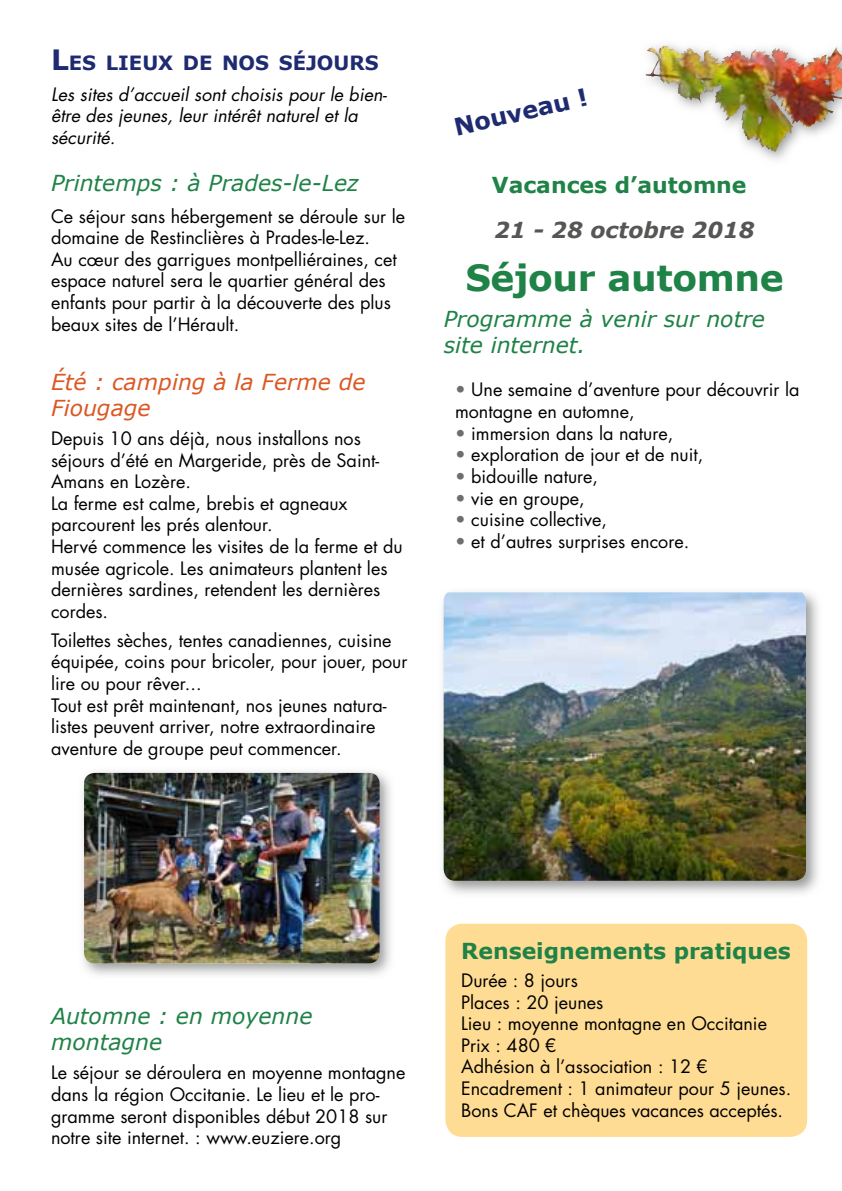
<style>
.page{position:relative;width:842px;height:1191px;background:#fff}
.page>*{position:absolute;margin:0;border:0;box-sizing:border-box;transform-origin:0 0}
.t1{font:700 36px "Verdana";letter-spacing:-.01em;color:#1f8246}
.t2{font:700 24px "Verdana";color:#1e2b70}
.t3{font:italic 22px/26.4px "Verdana";color:#1f8246}
.t4{font:700 22px "Verdana";color:#1f8246}
.t5{font:italic 22px/26.4px "Verdana";color:#db5825}
.t6{font:italic 700 22px "Verdana";color:#565655}
.t7{font:700 19.6px "Verdana";color:#1e2b70}
.t8{font:18px/21.6px "Futura";color:#000}
.t9{font:italic 18px/21.6px "Futura";color:#000}
.s1{font-size:28px}
.s2{color:#6e6e6e}
</style>
<div class="page">
<img style="left:84px;top:773px;width:296px;height:190px">
<img style="left:442px;top:593px;width:376px;height:301px">
<img style="left:444px;top:592px;width:362px;height:288px">
<div style="left:445px;top:923px;width:362px;height:214px;background:#ffdc93;border-radius:17px"></div>
<img style="left:645px;top:44px;width:197px;height:116px">
<svg style="left:658px;top:46px;width:7px;height:12px"></svg>
<p class="t7" style="left:51px;top:50px;width:329px"><span class="s1">L</span>ES LIEUX DE NOS SÉJOURS</p>
<p class="t9" style="left:51px;top:84px;width:338px">Les sites d’accueil sont choisis pour le bien&shy;être des jeunes, leur intérêt naturel et la sécurité.</p>
<p class="t3" style="left:51px;top:169px;width:309px">Printemps : à Prades-le-Lez</p>
<p class="t8" style="left:51px;top:205px;width:356px">Ce séjour sans hébergement se déroule sur le domaine de Restinclières à Prades-le-Lez.<br>Au cœur des garrigues montpelliéraines, cet espace naturel sera le quartier général des enfants pour partir à la découverte des plus beaux sites de l’Hérault.</p>
<p class="t5" style="left:51px;top:368px;width:316px">Été : camping à la Ferme de<br>Fiougage</p>
<p class="t8" style="left:51px;top:428px;width:353px">Depuis 10 ans déjà, nous installons nos séjours d’été en Margeride, près de Saint-Amans en Lozère.<br>La ferme est calme, brebis et agneaux parcourent les prés alentour.<br>Hervé commence les visites de la ferme et du musée agricole. Les animateurs plantent les dernières sardines, retendent les dernières cordes.</p>
<p class="t8" style="left:51px;top:629px;width:358px">Toilettes sèches, tentes canadiennes, cuisine équipée, coins pour bricoler, pour jouer, pour lire ou pour rêver...<br>Tout est prêt maintenant, nos jeunes natura&shy;listes peuvent arriver, notre extraordinaire aventure de groupe peut commencer.</p>
<h2 class="t2" style="left:451px;top:112px;width:138px;rotate:-13deg">Nouveau !</h2>
<p class="t4" style="left:492px;top:171px;width:256px">Vacances d’automne</p>
<p class="t6" style="left:495px;top:216px;width:261px">21 - 28 octobre 2018</p>
<h1 class="t1" style="left:465px;top:255px;width:320px">Séjour automne</h1>
<p class="t3" style="left:444px;top:305px;width:323px">Programme à venir sur notre site internet.</p>
<p class="t8" style="left:455px;top:379px;width:346px"><span class="s2">•</span> Une semaine d’aventure pour découvrir la montagne en automne,</p>
<p class="t8" style="left:455px;top:422px;width:220px"><span class="s2">•</span> immersion dans la nature,</p>
<p class="t8" style="left:455px;top:444px;width:250px"><span class="s2">•</span> exploration de jour et de nuit,</p>
<p class="t8" style="left:455px;top:466px;width:145px"><span class="s2">•</span> bidouille nature,</p>
<p class="t8" style="left:455px;top:487px;width:131px"><span class="s2">•</span> vie en groupe,</p>
<p class="t8" style="left:455px;top:509px;width:154px"><span class="s2">•</span> cuisine collective,</p>
<p class="t8" style="left:455px;top:530px;width:236px"><span class="s2">•</span> et d’autres surprises encore.</p>
<p class="t3" style="left:51px;top:1002px;width:263px">Automne : en moyenne montagne</p>
<p class="t8" style="left:51px;top:1062px;width:356px">Le séjour se déroulera en moyenne montagne dans la région Occitanie. Le lieu et le pro&shy;gramme seront disponibles début 2018 sur notre site internet. : www.euziere.org</p>
<p class="t4" style="left:461px;top:937px;width:331px">Renseignements pratiques</p>
<p class="t8" style="left:461px;top:969px;width:332px">Durée : 8 jours<br>Places : 20 jeunes<br>Lieu : moyenne montagne en Occitanie<br>Prix : 480 €<br>Adhésion à l’association : 12 €<br>Encadrement : 1 animateur pour 5 jeunes.<br>Bons CAF et chèques vacances acceptés.</p>
</div>
